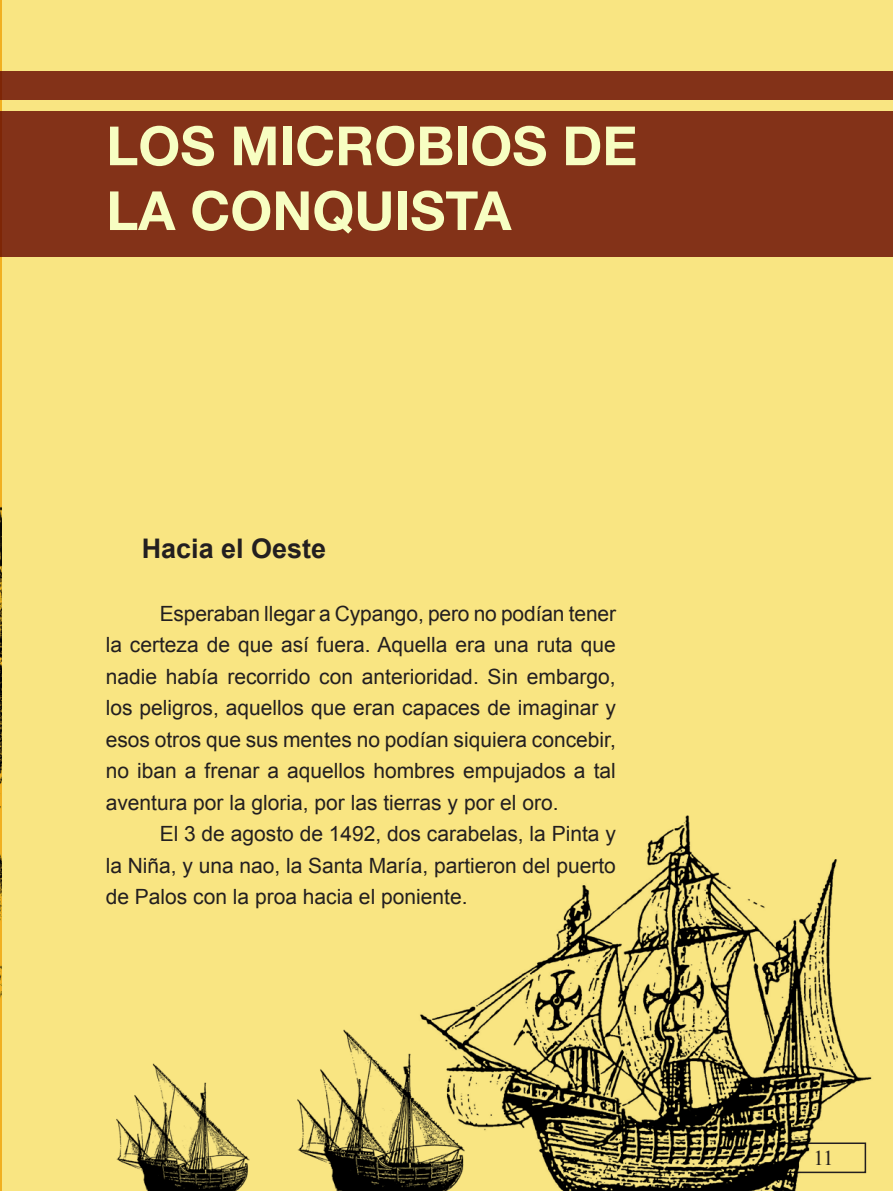
<style>
.page{position:relative;width:893px;height:1191px;background:#f9e582}
.page>*{position:absolute;margin:0;border:0;box-sizing:border-box;transform-origin:0 0}
.t1{font:700 54px/64.8px "Helvetica Neue";color:#f7fec2}
.t2{font:700 27px "Arial";color:#231f20}
.t3{font:21px/31.5px "Arial";color:#231f20;text-align:justify}
.t4{font:21px "Times New Roman";color:#231f20}
</style>
<div class="page">
<hr style="left:0;top:0;width:1px;height:1191px;background:#f5af00">
<div style="left:0;top:111px;width:893px;height:145px;background:#833218"></div>
<div style="left:0;top:71px;width:893px;height:29px;background:#833218"></div>
<img style="left:298px;top:1030px;width:113px;height:161px">
<img style="left:116px;top:1063px;width:133px;height:128px">
<img style="left:411px;top:815px;width:461px;height:376px">
<h1 class="t1" style="left:106px;top:113px;width:533px">LOS MICROBIOS DE<br>LA CONQUISTA</h1>
<p class="t2" style="left:142px;top:530px;width:186px">Hacia el Oeste</p>
<p class="t3" style="left:106px;top:598px;width:512px;text-indent:54px">Esperaban llegar a Cypango, pero no podían tener la certeza de que así fuera. Aquella era una ruta que nadie había recorrido con anterioridad. Sin embargo, los peligros, aquellos que eran capaces de imaginar y esos otros que sus mentes no podían siquiera concebir, no iban a frenar a aquellos hombres empujados a tal aventura por la gloria, por las tierras y por el oro.</p>
<p class="t3" style="left:106px;top:818px;width:512px;text-indent:54px">El 3 de agosto de 1492, dos carabelas, la Pinta y la Niña, y una nao, la Santa María, partieron del puerto de Palos con la proa hacia el poniente.</p>
<p class="t4" style="left:813px;top:1144px;width:22px">11</p>
</div>
